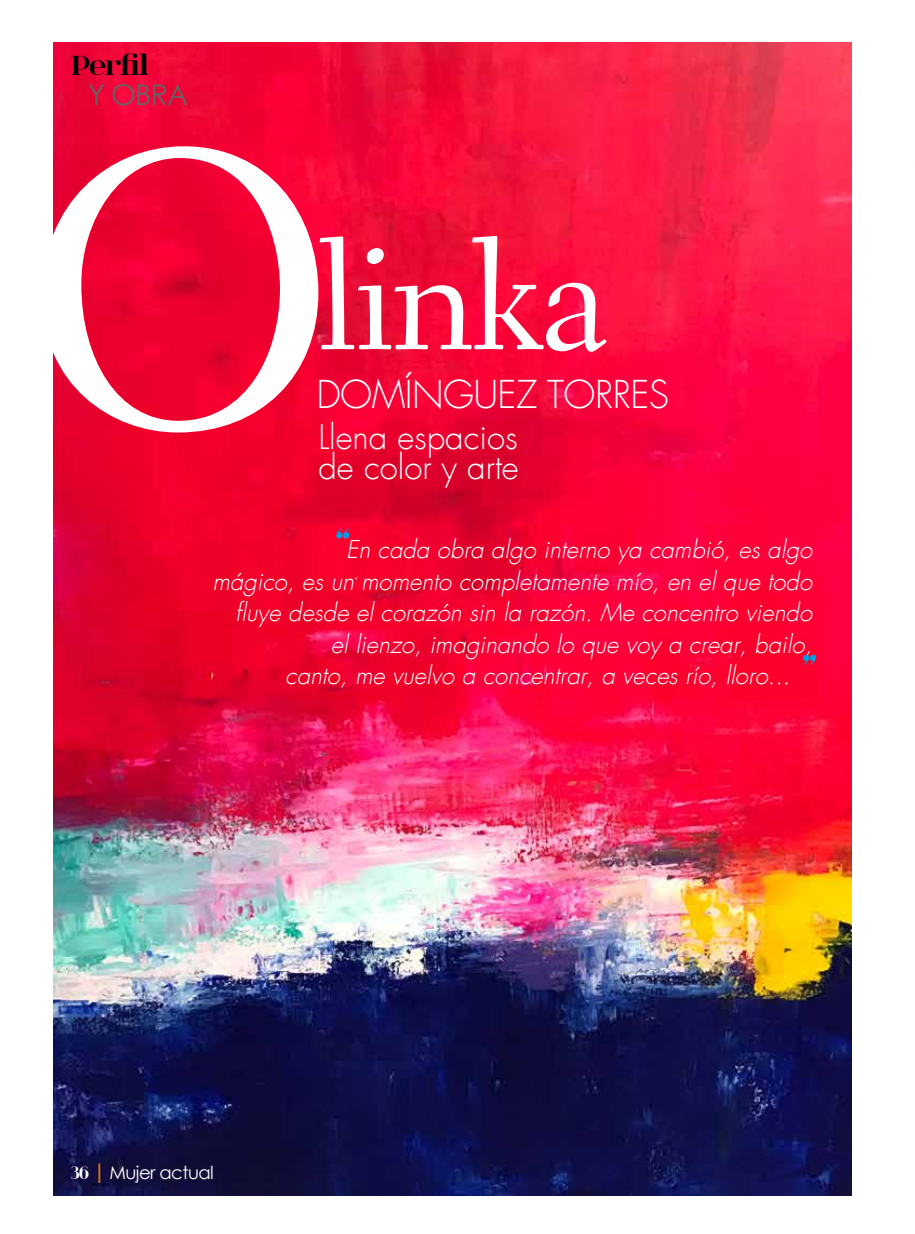
<style>
.page{position:relative;width:915px;height:1234px;background:#fff}
.page>*{position:absolute;margin:0;border:0;box-sizing:border-box;transform-origin:0 0}
.t1{font:416.85px "Fanwood";color:#fff}
.t2{font:165.9px "Fanwood";letter-spacing:-.03em;color:#fff}
.t3{font:300 37.5px "Futura";letter-spacing:-.015em;color:#fff}
.t4{font:300 33px/30px "Futura";color:#fff}
.t5{font:700 28.5px "spinwerad";color:#000}
.t6{font:28.5px "Century Gothic";color:#646363}
.t7{font:italic 300 24px/31.5px "Futura";color:#fff;text-align:right}
.t8{font:18px "Century Gothic";letter-spacing:-.03em;color:#fff}
.s1{font-family:"spinwerad";font-weight:700;font-size:39px;color:#009fe3}
.s2{font-family:"spinwerad";font-weight:700}
.s3{font-weight:700;font-size:21px;color:#ef7d00}
</style>
<div class="page">
<img style="left:53px;top:43px;width:797px;height:1152px">
<p class="t5" style="left:71px;top:45px;width:79px">Perfil</p>
<p class="t6" style="left:88px;top:75px;width:102px">Y OBRA</p>
<h1 class="t1" style="left:23px;top:54px;width:315px">O</h1>
<h2 class="t2" style="left:316px;top:200px;width:295px">linka</h2>
<h3 class="t3" style="left:316px;top:372px;width:354px">DOMÍNGUEZ TORRES</h3>
<h3 class="t4" style="left:318px;top:422px;width:202px">Llena espacios de color y arte</h3>
<p class="t7" style="left:212px;top:534px;width:610px"><span class="s1">“</span>En cada obra algo interno ya cambió, es algo<br>mágico, es un momento completamente mío, en el que todo fluye desde el corazón sin la razón. Me concentro viendo el lienzo, imaginando lo que voy a crear, bailo,<br>canto, me vuelvo a concentrar, a veces río, lloro... <span class="s1">”</span></p>
<p class="t8" style="left:71px;top:1159px;width:144px"><span class="s2">36</span> <span class="s3">|</span> Mujer actual</p>
</div>
